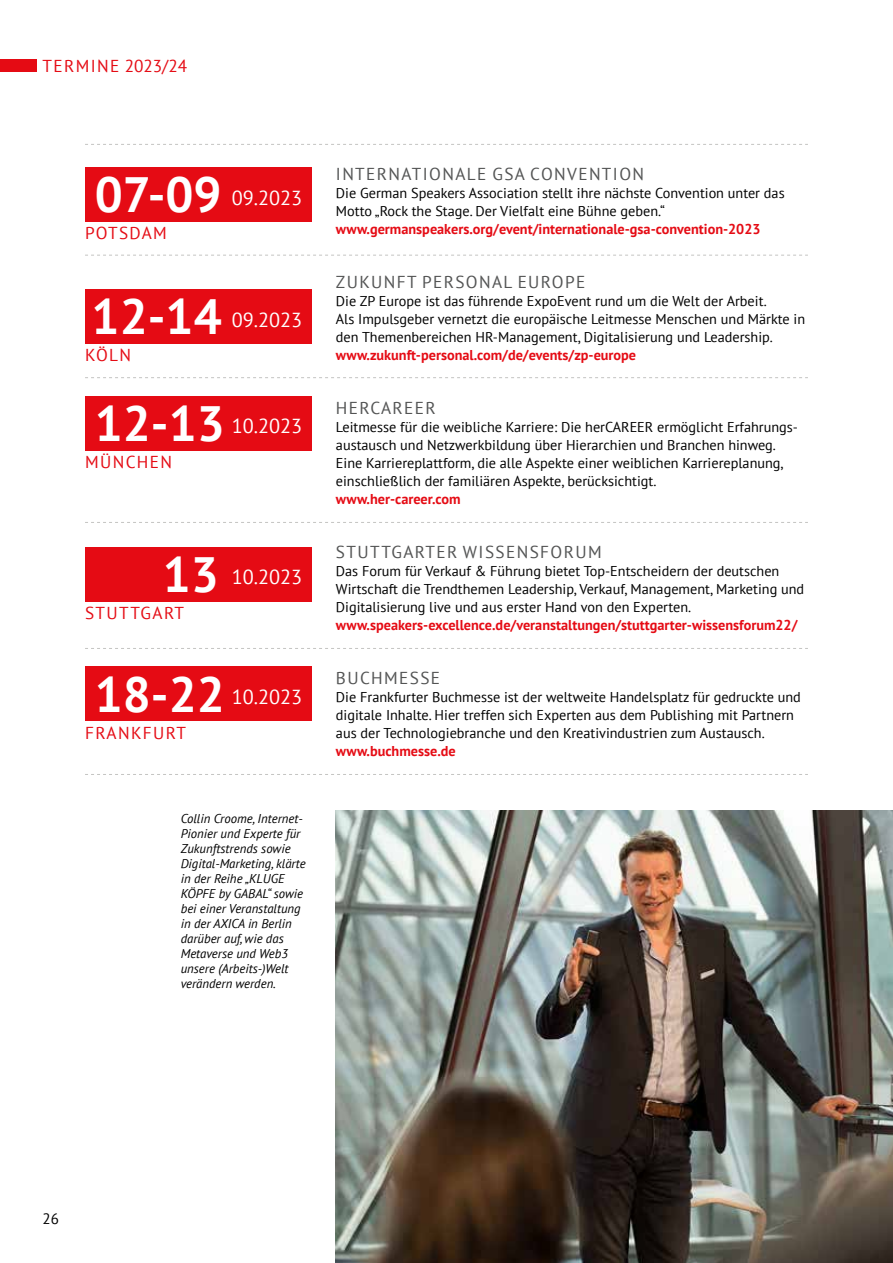
<style>
.page{position:relative;width:893px;height:1263px;background:#fff}
.page>*{position:absolute;margin:0;border:0;box-sizing:border-box;transform-origin:0 0}
.t1{font:700 49.5px "PT Sans";color:#fff}
.t2{font:20.25px "PT Sans";color:#fff}
.t3{font:17.25px "PT Sans";letter-spacing:.08em;color:#535454}
.t4{font:17.25px "PT Sans";letter-spacing:.08em;color:#e50b14}
.t5{font:15px "PT Sans";color:#000}
.t6{font:14.25px/18px "PT Sans";color:#000}
.t7{font:italic 12.75px/15px "PT Sans";color:#000}
.s1{font-weight:700;color:#e50b14}
</style>
<div class="page">
<img style="left:336px;top:811px;width:557px;height:452px">
<div style="left:0;top:59px;width:36px;height:13px;background:#e50b14"></div>
<svg style="left:85px;top:255px;width:723px;height:1px"></svg>
<div style="left:85px;top:167px;width:227px;height:54px;background:#e50b14"></div>
<svg style="left:85px;top:377px;width:723px;height:1px"></svg>
<div style="left:85px;top:396px;width:227px;height:54px;background:#e50b14"></div>
<svg style="left:85px;top:522px;width:723px;height:1px"></svg>
<svg style="left:85px;top:648px;width:723px;height:1px"></svg>
<svg style="left:85px;top:774px;width:723px;height:1px"></svg>
<div style="left:85px;top:289px;width:227px;height:54px;background:#e50b14"></div>
<div style="left:85px;top:547px;width:227px;height:54px;background:#e50b14"></div>
<div style="left:85px;top:667px;width:227px;height:54px;background:#e50b14"></div>
<svg style="left:85px;top:144px;width:723px;height:1px"></svg>
<p class="t4" style="left:43px;top:54px;width:146px">termine 2023/24</p>
<p class="t1" style="left:95px;top:162px;width:128px">07-09</p>
<p class="t4" style="left:85px;top:222px;width:83px">Potsdam</p>
<p class="t2" style="left:232px;top:184px;width:72px">09.2023</p>
<p class="t1" style="left:92px;top:284px;width:132px">12-14</p>
<p class="t4" style="left:85px;top:344px;width:48px">köln</p>
<p class="t2" style="left:232px;top:307px;width:72px">09.2023</p>
<p class="t1" style="left:95px;top:391px;width:132px">12-13</p>
<p class="t4" style="left:85px;top:451px;width:89px">München</p>
<p class="t2" style="left:232px;top:413px;width:72px">10.2023</p>
<p class="t1" style="left:163px;top:542px;width:58px">13</p>
<p class="t4" style="left:85px;top:601px;width:101px">stuttgart</p>
<p class="t2" style="left:232px;top:564px;width:72px">10.2023</p>
<p class="t1" style="left:95px;top:662px;width:132px">18-22</p>
<p class="t4" style="left:85px;top:722px;width:102px">frankfurt</p>
<p class="t2" style="left:232px;top:684px;width:72px">10.2023</p>
<p class="t7" style="left:181px;top:811px;width:126px">Collin Croome, Internet-<br>Pionier und Experte für<br>Zukunftstrends sowie<br>Digital-Marketing, klärte in der Reihe „KLUGE<br>KÖPFE by GABAL“ sowie bei einer Veranstaltung in der AXICA in Berlin darüber auf, wie das<br>Metaverse und Web3 unsere (Arbeits-)Welt verändern werden.</p>
<p class="t3" style="left:336px;top:163px;width:310px">I nternationale GSA Convention</p>
<p class="t6" style="left:336px;top:184px;width:450px">Die German Speakers Association stellt ihre nächste Convention unter das<br>Motto „Rock the Stage. Der Vielfalt eine Bühne geben.“ <span class="s1">www.germanspeakers.org/event/internationale-gsa-convention-2023</span></p>
<p class="t3" style="left:336px;top:271px;width:251px">Zukunft Personal Europe</p>
<p class="t6" style="left:336px;top:292px;width:471px">Die ZP Europe ist das führende ExpoEvent rund um die Welt der Arbeit.<br>Als I mpulsgeber vernetzt die europäische Leitmesse Menschen und Märkte in den Themenbereichen HR-Management, Digitalisierung und Leadership. <span class="s1">www.zukunft-personal.com/de/events/zp-europe</span></p>
<p class="t3" style="left:336px;top:397px;width:57px">h erCAREER</p>
<p class="t6" style="left:336px;top:418px;width:286px">Leitmesse für die weibliche Karriere: Die herCAREER</p>
<p class="t6" style="left:336px;top:418px;width:464px;text-indent:321px">ermöglicht Erfahrungs&shy;austausch und Netzwerkbildung über Hierarchien und Branchen hinweg.<br>Eine Karriereplattform, die alle Aspekte einer weiblichen Karriereplanung, einschließlich der familiären Aspekte, berücksichtigt.<br><span class="s1">www.her-career.com</span></p>
<p class="t3" style="left:336px;top:541px;width:267px">Stuttgarter Wissensforum</p>
<p class="t6" style="left:336px;top:562px;width:470px">Das Forum für Verkauf &amp; Führung bietet Top-Entscheidern der deutschen Wirtschaft die Trendthemen Leadership, Verkauf, Management, Marketing und Digitalisierung live und aus erster Hand von den Experten. <span class="s1">www.speakers-excellence.de/veranstaltungen/stuttgarter-wissensforum22/</span></p>
<p class="t3" style="left:336px;top:667px;width:106px">Buchmesse</p>
<p class="t6" style="left:336px;top:688px;width:466px">Die Frankfurter Buchmesse ist der weltweite Handelsplatz für gedruckte und digitale I nhalte. Hier treffen sich Experten aus dem Publishing mit Partnern aus der Technologiebranche und den Kreativindustrien zum Austausch. <span class="s1">www.buchmesse.de</span></p>
<p class="t5" style="left:43px;top:1209px;width:18px">26</p>
</div>
